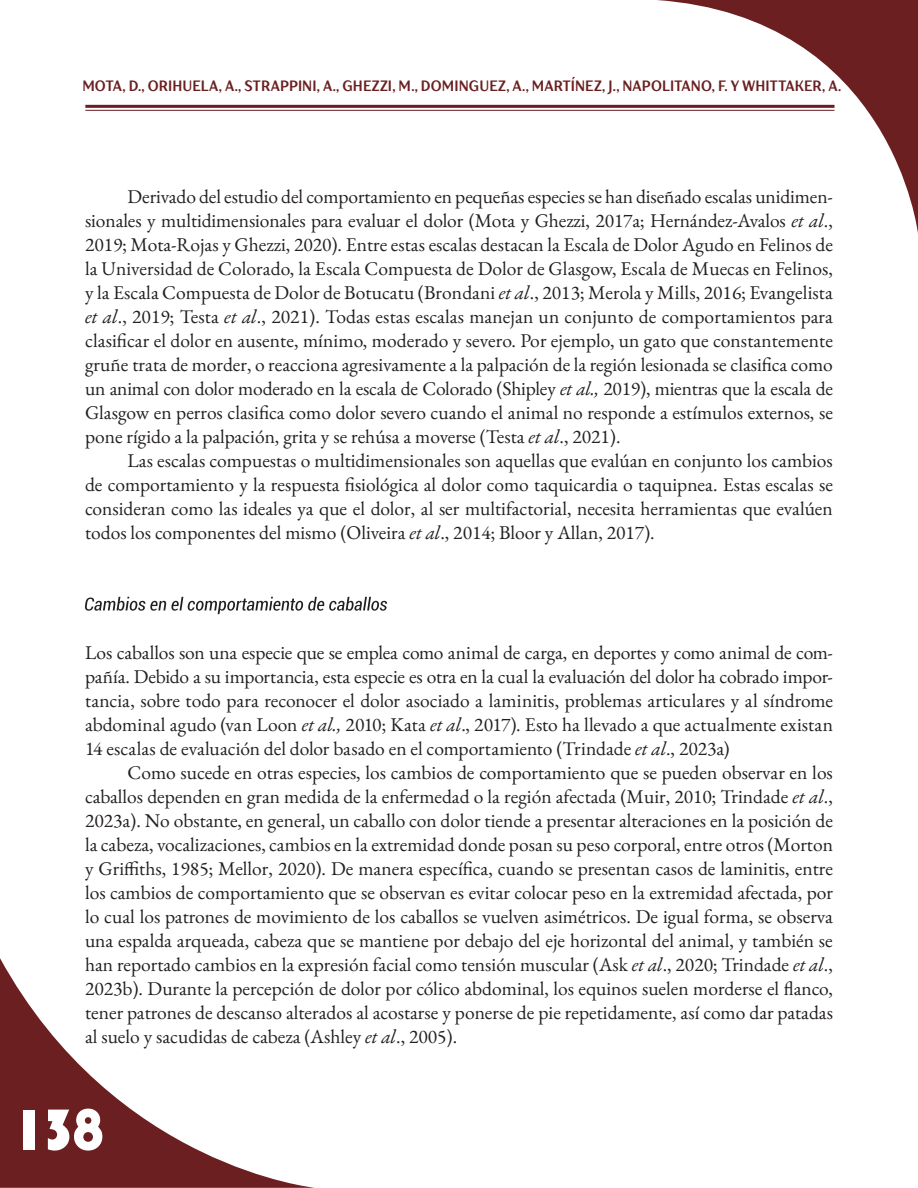
<style>
.page{position:relative;width:918px;height:1188px;background:#fff}
.page>*{position:absolute;margin:0;border:0;box-sizing:border-box;transform-origin:0 0}
.t1{font:60px "Bauhaus 93";color:#fff}
.cuerpo_de_texto{font:19.5px/24px "EB Garamond";color:#231f20;text-align:justify}
.primer_párrafo{font:19.5px/24px "EB Garamond";letter-spacing:-.005em;color:#231f20;text-align:justify}
.t2{font:700 15px "TT Drugs Trl Cnd";letter-spacing:.005em;color:#6b1f20}
.s1{font-style:italic}
</style>
<div class="page">
<svg style="left:0;top:958px;width:315px;height:230px"></svg>
<svg style="left:656px;top:0;width:262px;height:233px"></svg>
<hr style="left:85px;top:105px;width:750px;height:3px;background:#6b1d1f">
<hr style="left:85px;top:110px;width:750px;height:1px;background:#6b1d1f">
<svg style="left:85px;top:597px;width:302px;height:17px"></svg>
<p class="t2" style="left:82px;top:76px;width:760px">MOTA, D., ORIHUELA, A., STRAPPINI, A., GHEZZI, M., DOMINGUEZ, A., MARTÍNEZ, J., NAPOLITANO, F. Y WHITTAKER, A.</p>
<p class="cuerpo_de_texto" style="left:85px;top:184px;width:749px;text-indent:43px">Derivado del estudio del comportamiento en pequeñas especies se han diseñado escalas unidimen&shy;sionales y multidimensionales para evaluar el dolor (Mota y Ghezzi, 2017a; Hernández-Avalos <span class="s1">et al</span>., 2019; Mota-Rojas y Ghezzi, 2020). Entre estas escalas destacan la Escala de Dolor Agudo en Felinos de la Universidad de Colorado, la Escala Compuesta de Dolor de Glasgow, Escala de Muecas en Felinos, y la Escala Compuesta de Dolor de Botucatu (Brondani <span class="s1">et al</span>., 2013; Merola y Mills, 2016; Evangelista <span class="s1">et al</span>., 2019; Testa <span class="s1">et al</span>., 2021). Todas estas escalas manejan un conjunto de comportamientos para clasificar el dolor en ausente, mínimo, moderado y severo. Por ejemplo, un gato que constantemente gruñe trata de morder, o reacciona agresivamente a la palpación de la región lesionada se clasifica como un animal con dolor moderado en la escala de Colorado (Shipley <span class="s1">et al.,</span> 2019), mientras que la escala de Glasgow en perros clasifica como dolor severo cuando el animal no responde a estímulos externos, se pone rígido a la palpación, grita y se rehúsa a moverse (Testa <span class="s1">et al</span>., 2021).</p>
<p class="cuerpo_de_texto" style="left:85px;top:448px;width:749px;text-indent:43px">Las escalas compuestas o multidimensionales son aquellas que evalúan en conjunto los cambios de comportamiento y la respuesta fisiológica al dolor como taquicardia o taquipnea. Estas escalas se consideran como las ideales ya que el dolor, al ser multifactorial, necesita herramientas que evalúen todos los componentes del mismo (Oliveira <span class="s1">et al</span>., 2014; Bloor y Allan, 2017).</p>
<p class="primer_párrafo" style="left:85px;top:640px;width:750px">Los caballos son una especie que se emplea como animal de carga, en deportes y como animal de com&shy;pañía. Debido a su importancia, esta especie es otra en la cual la evaluación del dolor ha cobrado impor&shy;tancia, sobre todo para reconocer el dolor asociado a laminitis, problemas articulares y al síndrome abdominal agudo (van Loon <span class="s1">et al.,</span> 2010; Kata <span class="s1">et al</span>., 2017). Esto ha llevado a que actualmente existan 14 escalas de evaluación del dolor basado en el comportamiento (Trindade <span class="s1">et al</span>., 2023a)</p>
<p class="cuerpo_de_texto" style="left:85px;top:760px;width:749px;text-indent:43px">Como sucede en otras especies, los cambios de comportamiento que se pueden observar en los caballos dependen en gran medida de la enfermedad o la región afectada (Muir, 2010; Trindade <span class="s1">et al</span>., 2023a). No obstante, en general, un caballo con dolor tiende a presentar alteraciones en la posición de la cabeza, vocalizaciones, cambios en la extremidad donde posan su peso corporal, entre otros (Morton y Griffiths, 1985; Mellor, 2020). De manera específica, cuando se presentan casos de laminitis, entre los cambios de comportamiento que se observan es evitar colocar peso en la extremidad afectada, por lo cual los patrones de movimiento de los caballos se vuelven asimétricos. De igual forma, se observa una espalda arqueada, cabeza que se mantiene por debajo del eje horizontal del animal, y también se han reportado cambios en la expresión facial como tensión muscular (Ask <span class="s1">et al</span>., 2020; Trindade <span class="s1">et al</span>., 2023b). Durante la percepción de dolor por cólico abdominal, los equinos suelen morderse el flanco, tener patrones de descanso alterados al acostarse y ponerse de pie repetidamente, así como dar patadas al suelo y sacudidas de cabeza (Ashley <span class="s1">et al</span>., 2005).</p>
<h1 class="t1" style="left:12px;top:1096px;width:95px">138</h1>
</div>
